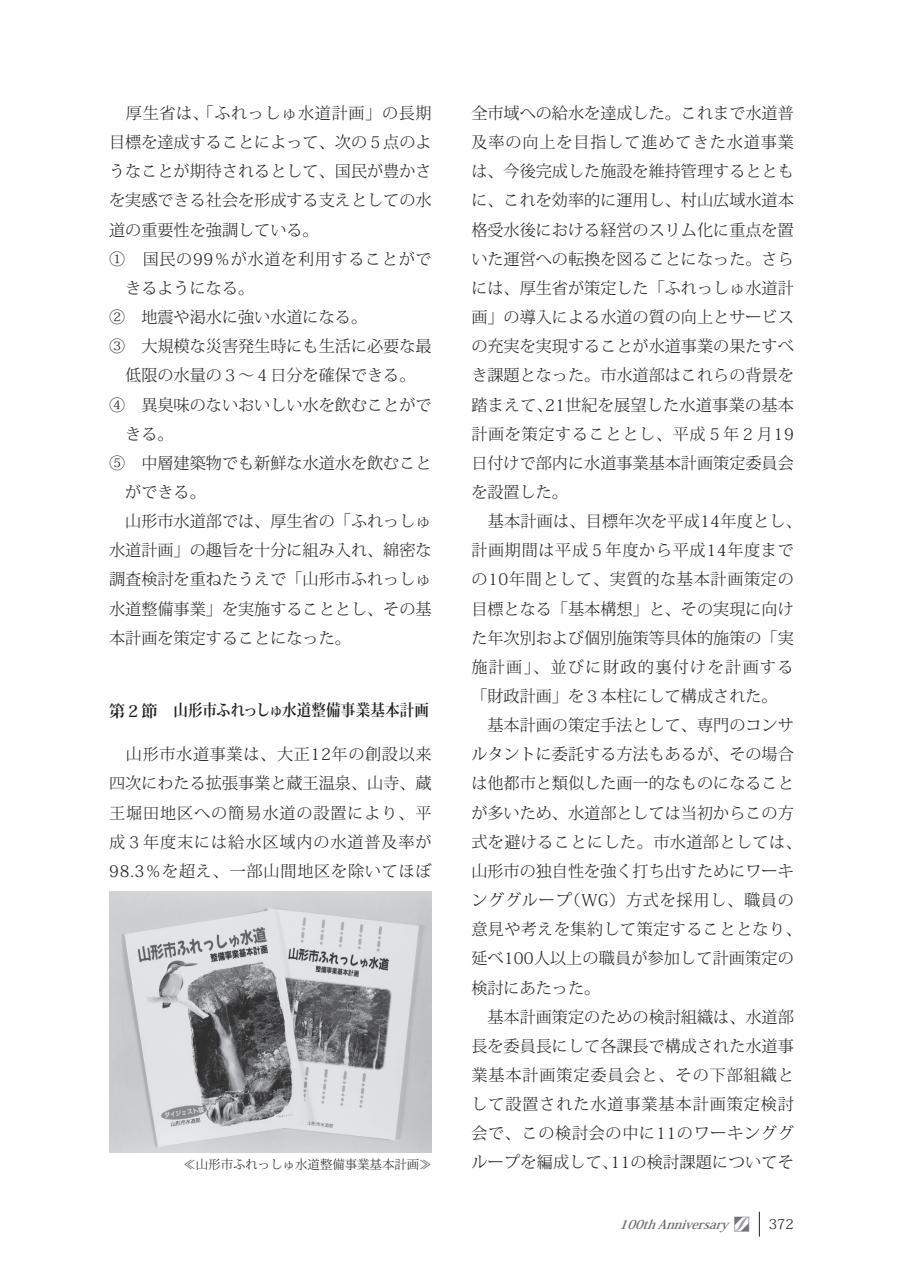
<style>
.page{position:relative;width:903px;height:1275px;background:#fff}
.page>*{position:absolute;margin:0;border:0;box-sizing:border-box;transform-origin:0 0}
.t1{font:300 16.1px/29.2px "Koz Min Pr 6 N";color:#231f20;text-align:justify}
.t2{font:300 16.1px "Koz Min Pr 6 N";letter-spacing:.04em;color:#231f20}
.t3{font:700 16.1px "Koz Min Pr 6 N";color:#231f20}
.t4{font:300 13.65px "Koz Min Pr 6 N";color:#231f20}
.t5{font:300 12.42px "Koz Min Pr 6 N";color:#231f20}
.t6{font:italic 700 12.42px "Koz Min Pr 6 N";color:#6c6d70}
</style>
<div class="page">
<div style="left:734px;top:1217px;width:15px;height:15px;border:1px solid #a6a7ab"></div>
<svg style="left:735px;top:1217px;width:14px;height:14px"></svg>
<img style="left:109px;top:892px;width:323px;height:260px">
<svg style="left:759px;top:1212px;width:1px;height:24px"></svg>
<p class="t2" style="left:109px;top:104px;width:324px">　厚生省は、「ふれっしゅ水道計画」の長期</p>
<p class="t1" style="left:109px;top:128px;width:324px">目標を達成することによって、次の５点のよ</p>
<p class="t1" style="left:109px;top:157px;width:324px">うなことが期待されるとして、国民が豊かさ</p>
<p class="t1" style="left:109px;top:186px;width:324px">を実感できる社会を形成する支えとしての水</p>
<p class="t1" style="left:109px;top:215px;width:211px">道の重要性を強調している。</p>
<p class="t2" style="left:109px;top:250px;width:324px">①　国民の99％が水道を利用することがで</p>
<p class="t1" style="left:125px;top:274px;width:130px">きるようになる。</p>
<p class="t1" style="left:109px;top:303px;width:259px">②　地震や渇水に強い水道になる。</p>
<p class="t1" style="left:109px;top:332px;width:324px">③　大規模な災害発生時にも生活に必要な最</p>
<p class="t1" style="left:125px;top:361px;width:292px">低限の水量の３～４日分を確保できる。</p>
<p class="t1" style="left:109px;top:390px;width:324px">④　異臭味のないおいしい水を飲むことがで</p>
<p class="t1" style="left:125px;top:419px;width:50px">きる。</p>
<p class="t1" style="left:109px;top:449px;width:324px">⑤　中層建築物でも新鮮な水道水を飲むこと</p>
<p class="t1" style="left:125px;top:478px;width:82px">ができる。</p>
<p class="t1" style="left:109px;top:507px;width:324px">　山形市水道部では、厚生省の「ふれっしゅ</p>
<p class="t1" style="left:109px;top:536px;width:324px">水道計画」の趣旨を十分に組み入れ、綿密な</p>
<p class="t1" style="left:109px;top:565px;width:324px">調査検討を重ねたうえで「山形市ふれっしゅ</p>
<p class="t1" style="left:109px;top:594px;width:324px">水道整備事業」を実施することとし、その基</p>
<p class="t1" style="left:109px;top:623px;width:243px">本計画を策定することになった。</p>
<p class="t3" style="left:109px;top:701px;width:321px">第２節　山形市ふれっしゅ水道整備事業基本計画</p>
<p class="t1" style="left:109px;top:740px;width:324px">　山形市水道事業は、大正12年の創設以来四次にわたる拡張事業と蔵王温泉、山寺、蔵王堀田地区への簡易水道の設置により、平成３年度末には給水区域内の水道普及率が98.3％を超え、一部山間地区を除いてほぼ</p>
<p class="t5" style="left:184px;top:1157px;width:250px">≪山形市ふれっしゅ水道整備事業基本計画≫</p>
<p class="t1" style="left:471px;top:99px;width:332px;text-align:left">全市域への給水を達成した。これまで水道普及率の向上を目指して進めてきた水道事業は、今後完成した施設を維持管理するとともに、これを効率的に運用し、村山広域水道本格受水後における経営のスリム化に重点を置いた運営への転換を図ることになった。さらには、厚生省が策定した「ふれっしゅ水道計画」の導入による水道の質の向上とサービスの充実を実現することが水道事業の果たすべき課題となった。市水道部はこれらの背景を踏まえて、21世紀を展望した水道事業の基本計画を策定することとし、平成５年２月19日付けで部内に水道事業基本計画策定委員会を設置した。<br>　基本計画は、目標年次を平成14年度とし、計画期間は平成５年度から平成14年度までの10年間として、実質的な基本計画策定の目標となる「基本構想」と、その実現に向けた年次別および個別施策等具体的施策の「実施計画」、並びに財政的裏付けを計画する「財政計画」を３本柱にして構成された。<br>　基本計画の策定手法として、専門のコンサルタントに委託する方法もあるが、その場合は他都市と類似した画一的なものになることが多いため、水道部としては当初からこの方式を避けることにした。市水道部としては、山形市の独自性を強く打ち出すためにワーキンググループ（WG）方式を採用し、職員の意見や考えを集約して策定することとなり、延べ100人以上の職員が参加して計画策定の検討にあたった。<br>　基本計画策定のための検討組織は、水道部長を委員長にして各課長で構成された水道事業基本計画策定委員会と、その下部組織として設置された水道事業基本計画策定検討会で、この検討会の中に11のワーキンググループを編成して、11の検討課題についてそ</p>
<p class="t6" style="left:619px;top:1217px;width:117px">100thAnniversary</p>
<p class="t4" style="left:769px;top:1217px;width:26px">372</p>
</div>
